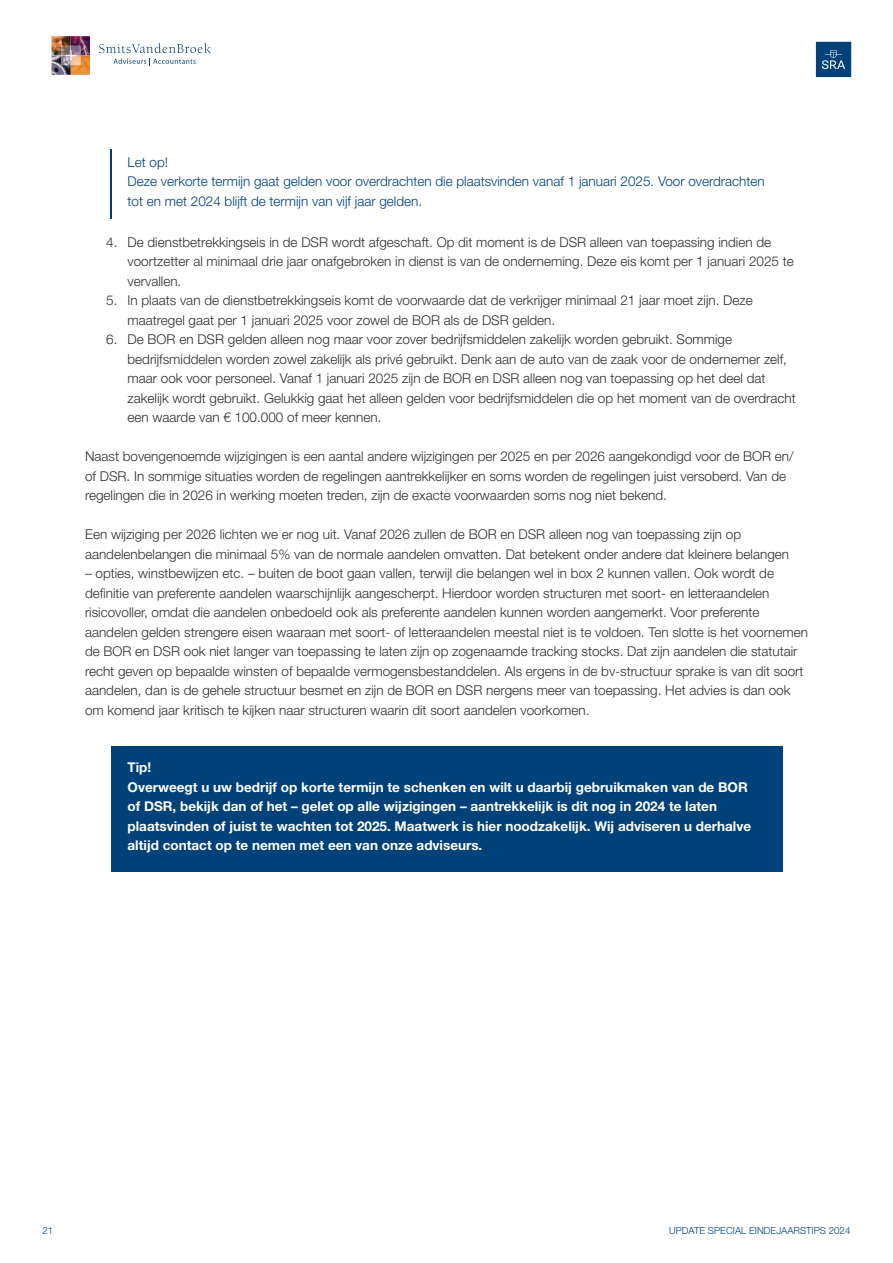
<style>
.page{position:relative;width:893px;height:1263px;background:#fff}
.page>*{position:absolute;margin:0;border:0;box-sizing:border-box;transform-origin:0 0}
.t1{font:300 13.5px/19.5px "Helvetica Neue LT Std";color:#2f2f2f}
.t2{font:700 13.5px/19.5px "Helvetica Neue LT Std";color:#fff}
.t3{font:300 13.5px/19.5px "Helvetica Neue LT Std";color:#004179}
.t4{font:300 9.75px "Helvetica Neue LT Std";color:#004179}
</style>
<div class="page">
<svg style="left:99px;top:43px;width:112px;height:23px"></svg>
<img style="left:51px;top:36px;width:1px;height:39px">
<svg style="left:52px;top:36px;width:38px;height:39px"></svg>
<div style="left:817px;top:43px;width:33px;height:33px;background:#004179"></div>
<svg style="left:822px;top:50px;width:23px;height:19px"></svg>
<div style="left:816px;top:42px;width:35px;height:35px;border:2px solid #004179"></div>
<hr style="left:111px;top:149px;width:1px;height:69px;background:#004179">
<div style="left:111px;top:746px;width:671px;height:125px;background:#004179"></div>
<p class="t3" style="left:128px;top:152px;width:639px">Let op!<br>Deze verkorte termijn gaat gelden voor overdrachten die plaatsvinden vanaf 1 januari 2025. Voor overdrachten tot en met 2024 blijft de termijn van vijf jaar gelden.</p>
<p class="t1" style="left:128px;top:232px;width:668px;text-indent:-21px">4. De dienstbetrekkingseis in de DSR wordt afgeschaft. Op dit moment is de DSR alleen van toepassing indien de voortzetter al minimaal drie jaar onafgebroken in dienst is van de onderneming. Deze eis komt per 1 januari 2025 te vervallen.</p>
<p class="t1" style="left:128px;top:290px;width:627px;text-indent:-21px">5. In plaats van de dienstbetrekkingseis komt de voorwaarde dat de verkrijger minimaal 21 jaar moet zijn. Deze maatregel gaat per 1 januari 2025 voor zowel de BOR als de DSR gelden.</p>
<p class="t1" style="left:128px;top:329px;width:670px;text-indent:-21px">6. De BOR en DSR gelden alleen nog maar voor zover bedrijfsmiddelen zakelijk worden gebruikt. Sommige bedrijfsmiddelen worden zowel zakelijk als privé gebruikt. Denk aan de auto van de zaak voor de ondernemer zelf, maar ook voor personeel. Vanaf 1 januari 2025 zijn de BOR en DSR alleen nog van toepassing op het deel dat zakelijk wordt gebruikt. Gelukkig gaat het alleen gelden voor bedrijfsmiddelen die op het moment van de overdracht een waarde van € 100.000 of meer kennen.</p>
<p class="t1" style="left:85px;top:446px;width:710px">Naast bovengenoemde wijzigingen is een aantal andere wijzigingen per 2025 en per 2026 aangekondigd voor de BOR en/ of DSR. In sommige situaties worden de regelingen aantrekkelijker en soms worden de regelingen juist versoberd. Van de regelingen die in 2026 in werking moeten treden, zijn de exacte voorwaarden soms nog niet bekend.</p>
<p class="t1" style="left:85px;top:524px;width:705px">Een wijziging per 2026 lichten we er nog uit. Vanaf 2026 zullen de BOR en DSR alleen nog van toepassing zijn op aandelenbelangen die minimaal 5% van de normale aandelen omvatten. Dat betekent onder andere dat kleinere belangen</p>
<p class="t1" style="left:85px;top:563px;width:724px">– opties, winstbewijzen etc. – buiten de boot gaan vallen, terwijl die belangen wel in box 2 kunnen vallen. Ook wordt de definitie van preferente aandelen waarschijnlijk aangescherpt. Hierdoor worden structuren met soort- en letteraandelen risicovoller, omdat die aandelen onbedoeld ook als preferente aandelen kunnen worden aangemerkt. Voor preferente aandelen gelden strengere eisen waaraan met soort- of letteraandelen meestal niet is te voldoen. Ten slotte is het voornemen de BOR en DSR ook niet langer van toepassing te laten zijn op zogenaamde tracking stocks. Dat zijn aandelen die statutair recht geven op bepaalde winsten of bepaalde vermogensbestanddelen. Als ergens in de bv-structuur sprake is van dit soort aandelen, dan is de gehele structuur besmet en zijn de BOR en DSR nergens meer van toepassing. Het advies is dan ook om komend jaar kritisch te kijken naar structuren waarin dit soort aandelen voorkomen.</p>
<p class="t2" style="left:128px;top:757px;width:625px">Tip!<br>Overweegt u uw bedrijf op korte termijn te schenken en wilt u daarbij gebruikmaken van de BOR of DSR, bekijk dan of het – gelet op alle wijzigingen – aantrekkelijk is dit nog in 2024 te laten plaatsvinden of juist te wachten tot 2025. Maatwerk is hier noodzakelijk. Wij adviseren u derhalve altijd contact op te nemen met een van onze adviseurs.</p>
<p class="t4" style="left:43px;top:1224px;width:12px">21</p>
<p class="t4" style="left:669px;top:1224px;width:183px">UPDATE SPECIAL EINDEJAARSTIPS 2024</p>
</div>
